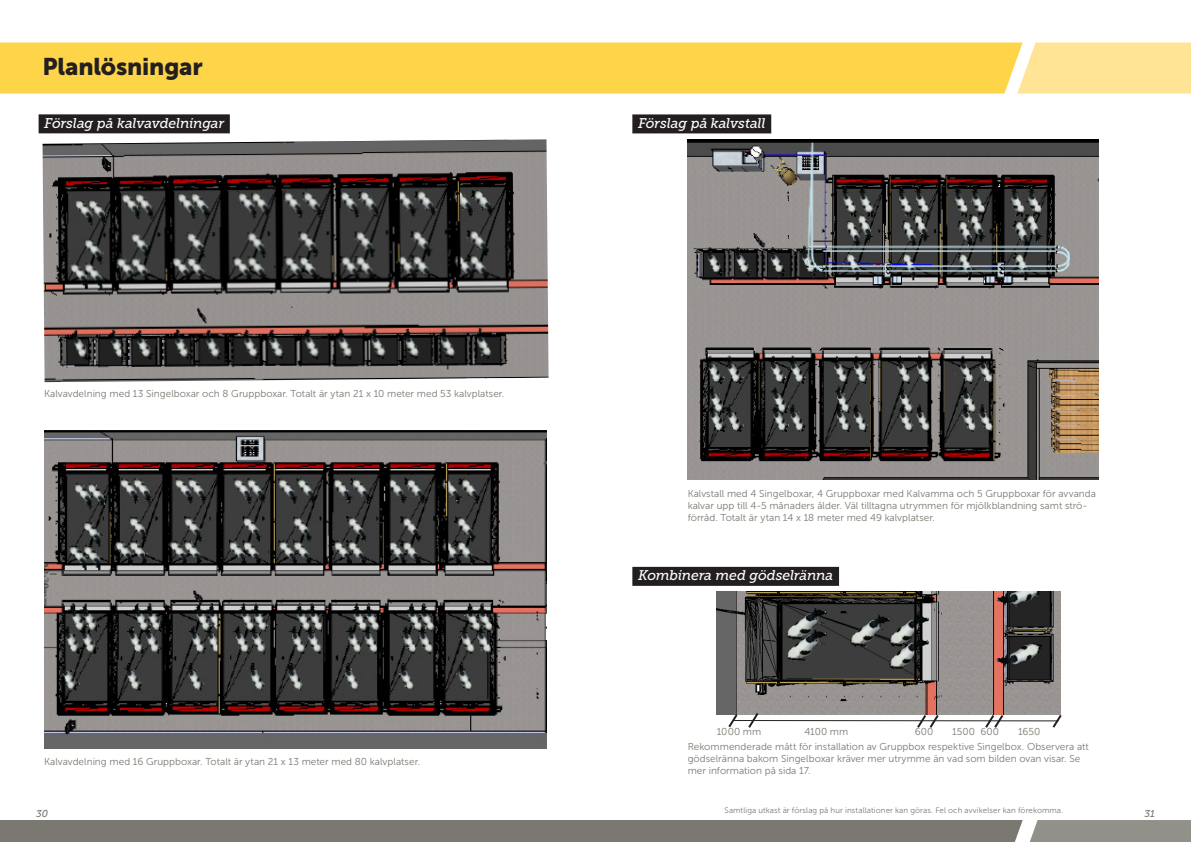
<style>
.page{position:relative;width:1191px;height:842px;background:#fff}
.page>*{position:absolute;margin:0;border:0;box-sizing:border-box;transform-origin:0 0}
.t1{font:24px "Museo Sans 900";letter-spacing:-.005em;color:#231f20}
.t2{font:italic 14px "Museo Slab 500";letter-spacing:-.015em;color:#fff}
.t3{font:10px/12px "Museo Sans 300";letter-spacing:.005em;color:#7a7870}
.t4{font:italic 10px "Museo Slab 500";color:#7a7870}
.t5{font:8px "Museo Sans 300";letter-spacing:.01em;color:#7a7870}
</style>
<div class="page">
<div style="left:1029px;top:820px;width:162px;height:22px;background:#929189"></div>
<div style="left:0;top:820px;width:1022px;height:22px;background:#7a7870"></div>
<div style="left:0;top:43px;width:1017px;height:51px;background:#fed549"></div>
<svg style="left:1017px;top:43px;width:174px;height:51px;background:#fee59b"></svg>
<img style="left:687px;top:139px;width:411px;height:340px">
<img style="left:43px;top:139px;width:505px;height:243px">
<img style="left:717px;top:592px;width:343px;height:123px">
<img style="left:44px;top:431px;width:503px;height:317px">
<div style="left:39px;top:114px;width:191px;height:19px;background:#231f20"></div>
<div style="left:632px;top:114px;width:139px;height:19px;background:#231f20"></div>
<div style="left:632px;top:567px;width:207px;height:19px;background:#231f20"></div>
<svg style="left:726px;top:711px;width:336px;height:17px"></svg>
<h1 class="t1" style="left:43px;top:53px;width:162px">Planlösningar</h1>
<h2 class="t2" style="left:44px;top:115px;width:181px">Förslag på kalvavdelningar</h2>
<h2 class="t2" style="left:638px;top:115px;width:129px">Förslag på kalvstall</h2>
<p class="t3" style="left:44px;top:388px;width:461px">Kalvavdelning med 13 Singelboxar och 8 Gruppboxar. Totalt är ytan 21 x 10 meter med 53 kalvplatser.</p>
<p class="t3" style="left:44px;top:755px;width:377px">Kalvavdelning med 16 Gruppboxar. Totalt är ytan 21 x 13 meter med 80 kalvplatser.</p>
<p class="t3" style="left:687px;top:488px;width:410px">Kalvstall med 4 Singelboxar, 4 Gruppboxar med Kalvamma och 5 Gruppboxar för avvanda kalvar upp till 4-5 månaders ålder. Väl tilltagna utrymmen för mjölkblandning samt strö&shy;förråd. Totalt är ytan 14 x 18 meter med 49 kalvplatser.</p>
<h2 class="t2" style="left:638px;top:568px;width:197px">Kombinera med gödselränna</h2>
<p class="t3" style="left:717px;top:726px;width:46px">1000 mm</p>
<p class="t3" style="left:804px;top:725px;width:45px">4100 mm</p>
<p class="t3" style="left:914px;top:726px;width:20px">600</p>
<p class="t3" style="left:952px;top:726px;width:49px">1500 600</p>
<p class="t3" style="left:1018px;top:726px;width:24px">1650</p>
<p class="t3" style="left:687px;top:740px;width:403px">Rekommenderade mått för installation av Gruppbox respektive Singelbox. Observera att gödselränna bakom Singelboxar kräver mer utrymme än vad som bilden ovan visar. Se mer information på sida 17.</p>
<p class="t5" style="left:724px;top:806px;width:340px">Samtliga utkast är förslag på hur installationer kan göras. Fel och avvikelser kan förekomma.</p>
<p class="t4" style="left:36px;top:808px;width:14px">30</p>
<p class="t4" style="left:1144px;top:808px;width:12px">31</p>
</div>
